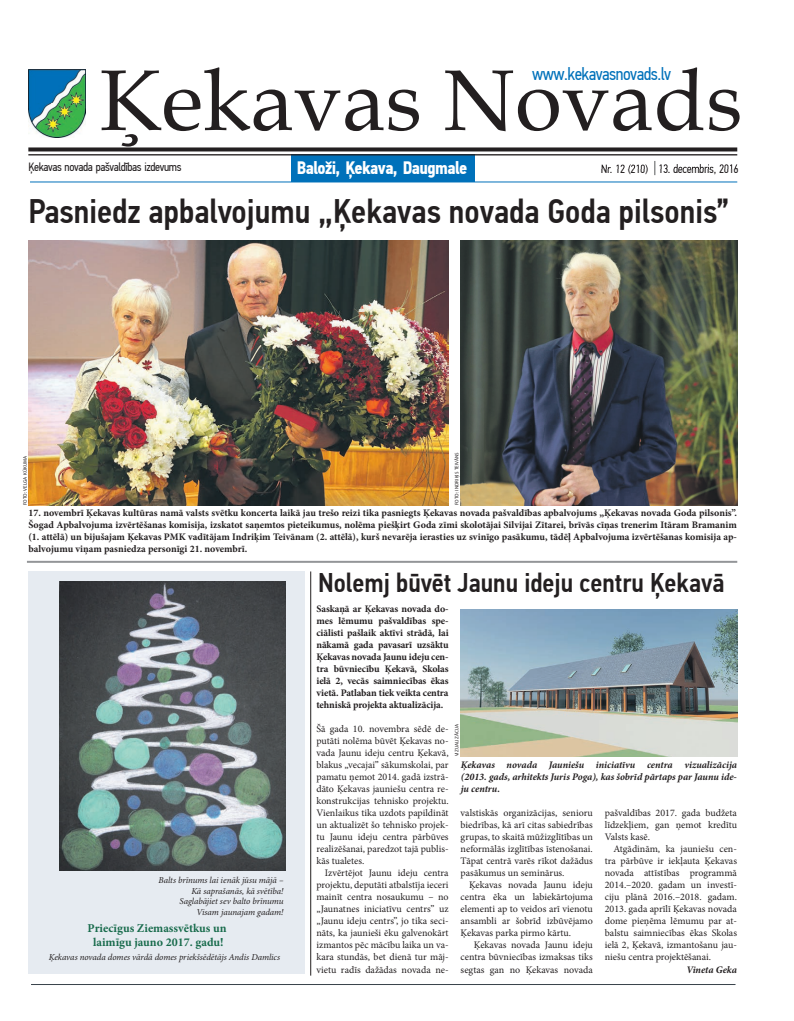
<style>
.page{position:relative;width:794px;height:1021px;background:#fff}
.page>*{position:absolute;margin:0;border:0;box-sizing:border-box;transform-origin:0 0}
.t1{font:86px "Book Antiqua";color:#231f20}
.t2{font:500 34px "PF Din Text Cond Pro";color:#231f20}
.t3{font:500 27px "PF Din Text Cond Pro";color:#231f20}
.t4{font:700 18px "PF Din Text Cond Pro";letter-spacing:-.03em;color:#fff}
.t5{font:18px "PF Din Text Cond Pro";letter-spacing:-.03em;color:#0071ba}
.t6{font:12px "PF Din Text Cond Pro";letter-spacing:-.03em;color:#231f20}
.t7{font:700 12px/14.4px "Minion Pro";color:#186b4c;text-align:center}
.t8{font:10px/12px "Minion Pro";color:#231f20;text-align:justify}
.t9{font:700 10px/12px "Minion Pro";letter-spacing:-.005em;color:#231f20;text-align:justify}
.t10{font:italic 700 10px/12px "Minion Pro";letter-spacing:-.005em;color:#231f20;text-align:justify}
.t11{font:italic 9px/10.8px "Minion Pro";letter-spacing:-.005em;color:#231f20;text-align:right}
.t12{font:5px "Myriad Pro";letter-spacing:.02em;color:#231f20}
</style>
<div class="page">
<div style="left:29px;top:571px;width:276px;height:403px;background:#e6ebf1"></div>
<img style="left:59px;top:581px;width:227px;height:289px">
<hr style="left:31px;top:984px;width:704px;height:1px;background:#3b454d">
<img style="left:660px;top:168px;width:78px;height:1px">
<div style="left:291px;top:154px;width:183px;height:27px;background:#0071ba"></div>
<img style="left:28px;top:70px;width:57px;height:68px">
<img style="left:30px;top:149px;width:708px;height:19px">
<img style="left:660px;top:164px;width:78px;height:4px">
<img style="left:601px;top:164px;width:46px;height:4px">
<img style="left:291px;top:155px;width:183px;height:13px">
<svg style="left:28px;top:147px;width:709px;height:4px;background:#3c393a"></svg>
<hr style="left:28px;top:154px;width:709px;height:1px;background:#231f20">
<svg style="left:654px;top:161px;width:6px;height:14px"></svg>
<hr style="left:30px;top:181px;width:707px;height:1px;background:#0071ba">
<img style="left:460px;top:609px;width:277px;height:147px">
<img style="left:28px;top:240px;width:421px;height:265px">
<img style="left:460px;top:240px;width:277px;height:265px">
<hr style="left:310px;top:571px;width:1px;height:404px;background:#231f20">
<hr style="left:27px;top:561px;width:710px;height:2px;background:#939598">
<h1 class="t1" style="left:99px;top:41px;width:645px">Ķekavas Novads</h1>
<h3 class="t5" style="left:532px;top:63px;width:141px">www.kekavasnovads.lv</h3>
<p class="t6" style="left:28px;top:160px;width:155px">Ķekavas novada pašvaldības izdevums</p>
<h3 class="t4" style="left:297px;top:157px;width:172px">Baloži, Ķekava, Daugmale</h3>
<p class="t6" style="left:601px;top:161px;width:139px">Nr. 12 (210) 13. decembris, 2016</p>
<h2 class="t2" style="left:28px;top:190px;width:702px">Pasniedz apbalvojumu „Ķekavas novada Goda pilsonis”</h2>
<p class="t12" style="left:22px;top:505px;width:51px;rotate:-90deg">FOTO: VELGA KŪKUMA</p>
<p class="t12" style="left:454px;top:505px;width:54px;rotate:-90deg">FOTO: INDRIĶIS TEIVĀNS</p>
<p class="t9" style="left:28px;top:507px;width:710px">17. novembrī Ķekavas kultūras namā valsts svētku koncerta laikā jau trešo reizi tika pasniegts Ķekavas novada pašvaldības apbalvojums „Ķekavas novada Goda pilsonis”.<br>Šogad Apbalvojuma izvērtēšanas komisija, izskatot saņemtos pieteikumus, nolēma piešķirt Goda zīmi skolotājai Silvijai Zītarei, brīvās cīņas trenerim Itāram Bramanim (1. attēlā) un bijušajam Ķekavas PMK vadītājam Indriķim Teivānam (2. attēlā), kurš nevarēja ierasties uz svinīgo pasākumu, tādēļ Apbalvojuma izvērtēšanas komisija ap&shy;balvojumu viņam pasniedza personīgi 21. novembrī.</p>
<p class="t11" style="left:159px;top:874px;width:126px">Balts brīnums lai ienāk jūsu mājā –<br>Kā saprašanās, kā svētība!<br>Saglabājiet sev balto brīnumu<br>Visam jaunajam gadam!</p>
<p class="t7" style="left:88px;top:920px;width:140px">Priecīgus Ziemassvētkus un laimīgu jauno 2017. gadu!</p>
<p class="t11" style="left:49px;top:952px;width:233px">Ķekavas novada domes vārdā domes priekšsēdētājs Andis Damlics</p>
<h3 class="t3" style="left:318px;top:566px;width:408px">Nolemj būvēt Jaunu ideju centru Ķekavā</h3>
<p class="t9" style="left:316px;top:603px;width:134px">Saskaņā ar Ķekavas novada do&shy;mes lēmumu pašvaldības spe&shy;ciālisti pašlaik aktīvi strādā, lai nākamā gada pavasarī uzsāktu Ķekavas novada Jaunu ideju cen&shy;tra būvniecību Ķekavā, Skolas ielā 2, vecās saimniecības ēkas vietā. Patlaban tiek veikta centra tehniskā projekta aktualizācija.</p>
<p class="t8" style="left:316px;top:723px;width:134px">Šā gada 10. novembra sēdē de&shy;putāti nolēma būvēt Ķekavas no&shy;vada Jaunu ideju centru Ķekavā, blakus „vecajai” sākumskolai, par pamatu ņemot 2014. gadā izstrā&shy;dāto Ķekavas jauniešu centra re&shy;konstrukcijas tehnisko projektu.<br>Vienlaikus tika uzdots papildināt un aktualizēt šo tehnisko projek&shy;tu Jaunu ideju centra pārbūves realizēšanai, paredzot tajā publis&shy;kās tualetes.</p>
<p class="t8" style="left:316px;top:867px;width:134px;text-indent:8px">Izvērtējot Jaunu ideju centra projektu, deputāti atbalstīja ieceri mainīt centra nosaukumu – no „Jaunatnes iniciatīvu centrs” uz „Jaunu ideju centrs”, jo tika seci&shy;nāts, ka jaunieši ēku galvenokārt izmantos pēc mācību laika un va&shy;kara stundās, bet dienā tur māj&shy;vietu radīs dažādas novada ne-</p>
<p class="t12" style="left:453px;top:756px;width:34px;rotate:-90deg">VIZUALIZĀCIJA</p>
<p class="t10" style="left:461px;top:759px;width:278px">Ķekavas novada Jauniešu iniciatīvu centra vizualizācija (2013. gads, arhitekts Juris Poga), kas šobrīd pārtaps par Jaunu ide&shy;ju centru.</p>
<p class="t8" style="left:460px;top:807px;width:134px">valstiskās organizācijas, senioru biedrības, kā arī citas sabiedrības grupas, to skaitā mūžizglītības un neformālās izglītības īstenošanai.<br>Tāpat centrā varēs rīkot dažādus pasākumus un seminārus.</p>
<p class="t8" style="left:460px;top:879px;width:134px;text-indent:8px">Ķekavas novada Jaunu ideju centra ēka un labiekārtojuma elementi ap to veidos arī vienotu ansambli ar šobrīd izbūvējamo Ķekavas parka pirmo kārtu.</p>
<p class="t8" style="left:460px;top:939px;width:134px;text-indent:13px">Ķekavas novada Jaunu ideju centra būvniecības izmaksas tiks segtas gan no Ķekavas novada</p>
<p class="t8" style="left:605px;top:807px;width:134px">pašvaldības 2017. gada budžeta līdzekļiem, gan ņemot kredītu Valsts kasē.</p>
<p class="t8" style="left:605px;top:843px;width:134px;text-indent:8px">Atgādinām, ka jauniešu cen&shy;tra pārbūve ir iekļauta Ķekavas novada attīstības programmā 2014.–2020. gadam un investī&shy;ciju plānā 2016.–2018. gadam.<br>2013. gada aprīlī Ķekavas novada dome pieņēma lēmumu par at&shy;balstu saimniecības ēkas Skolas ielā 2, Ķekavā, izmantošanu jau&shy;niešu centra projektēšanai.</p>
<p class="t10" style="left:686px;top:963px;width:52px">Vineta Geka</p>
</div>
